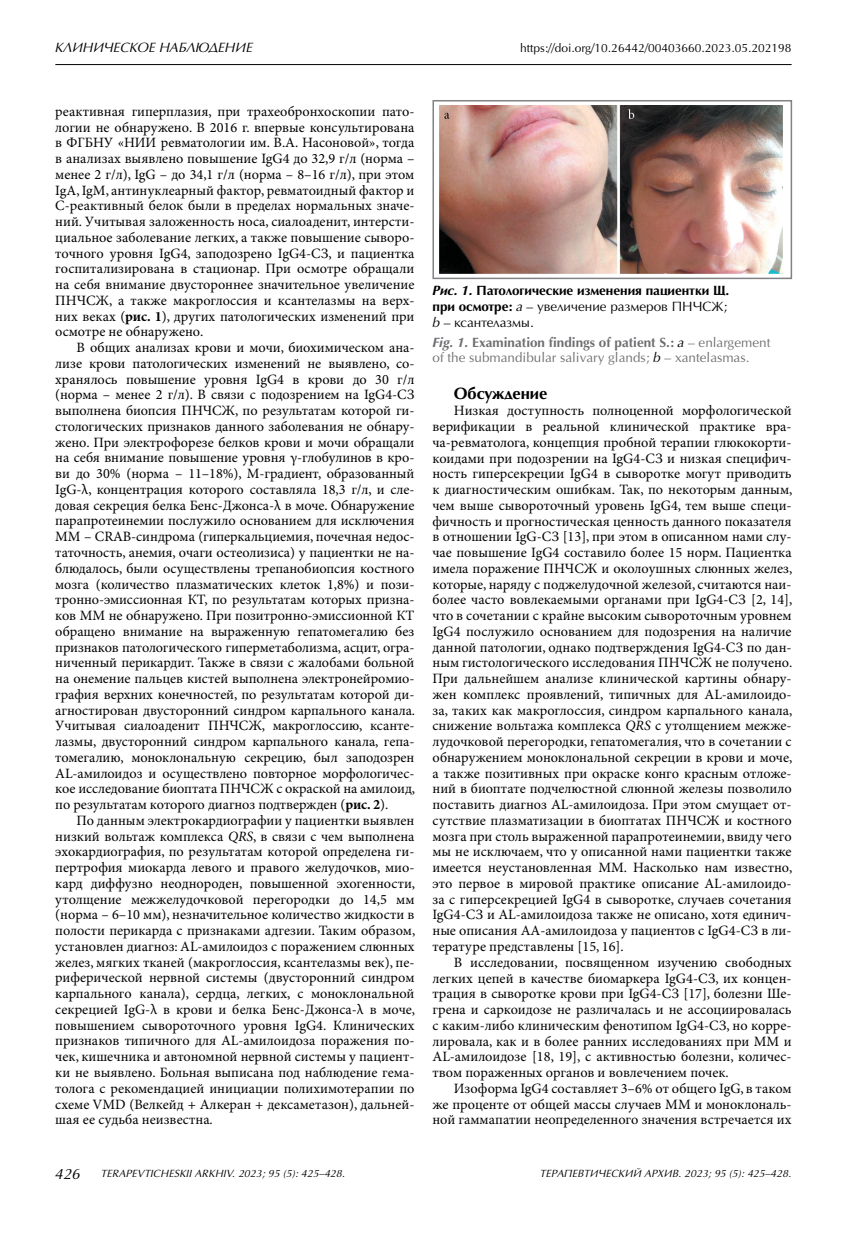
<style>
.page{position:relative;width:864px;height:1234px;background:#fff}
.page>*{position:absolute;margin:0;border:0;box-sizing:border-box;transform-origin:0 0}
.t1{font:700 16.5px "AG Opus HRC";color:#000}
.t2{font:italic 15px "AG Opus HRC";color:#000}
.t3{font:14.25px/15.8px "Minion Pro";letter-spacing:-.005em;color:#000;text-align:justify}
.t4{font:13.5px/15.8px "AG Opus HRC";color:#6d6e71}
.t5{font:700 13.5px/15.8px "AG Opus HRC";color:#000}
.t6{font:italic 13.5px "AG Opus HRC";color:#000}
.t7{font:12px "AG Opus HRC";color:#000}
.t8{font:italic 10.5px "AG Opus HRC";letter-spacing:.01em;color:#000}
.s1{font-weight:700}
.s2{font-style:italic}
.s3{font-weight:400;font-style:italic}
.s4{font-weight:400}
.s5{font-weight:700;font-style:italic}
.s6{font-style:italic;color:#000}
</style>
<div class="page">
<hr style="left:55px;top:64px;width:736px;height:1px;background:#000">
<img style="left:439px;top:106px;width:343px;height:167px">
<div style="left:432px;top:100px;width:359px;height:179px;border:2px solid #808285"></div>
<p class="t6" style="left:55px;top:40px;width:19px">Клиническое</p>
<p class="t6" style="left:159px;top:40px;width:38px">на блюдение</p>
<p class="t7" style="left:520px;top:41px;width:273px">https://doi.org/10.26442/00403660.2023.05.202198</p>
<p class="t3" style="left:55px;top:104px;width:360px">реактивная гиперплазия, при трахеобронхоскопии пато&shy;логии не обнаружено. В 2016 г. впервые консультирована в ФГБНУ «НИИ ревматологии им. В.А. Насоновой», тогда в анализах выявлено повышение IgG4 до 32,9 г/л (норма – менее 2 г/л), IgG – до 34,1 г/л (норма – 8–16 г/л), при этом IgA, IgM, антинуклеарный фактор, ревматоидный фактор и С-реактивный белок были в пределах нормальных значе&shy;ний. Учитывая заложенность носа, сиалоаденит, интерсти&shy;циальное заболевание легких, а также повышение сыворо&shy;точного уровня IgG4, заподозрено IgG4-СЗ, и пациентка госпитализирована в стационар. При осмотре обращали на себя внимание двустороннее значительное увеличение ПНЧСЖ, а также макроглоссия и ксантелазмы на верх&shy;них веках (<span class="s1">рис. 1</span>), других патологических изменений при осмотре не обнаружено.</p>
<p class="t3" style="left:55px;top:340px;width:361px;text-align:left;text-indent:21px">В общих анализах крови и мочи, биохимическом ана&shy;лизе крови патологических изменений не выявлено, со&shy;хранялось повышение уровня IgG4 в крови до 30 г/л (норма – менее 2 г/л). В связи с подозрением на IgG4-СЗ выполнена биопсия ПНЧСЖ, по результатам которой ги&shy;стологических признаков данного заболевания не обнару&shy;жено. При электрофорезе белков крови и мочи обращали на себя внимание повышение уровня γ-глобулинов в кро&shy;ви до 30% (норма – 11–18%), М-градиент, образованный IgG-λ, концентрация которого составляла 18,3 г/л, и сле&shy;довая секреция белка Бенс-Джонса-λ в моче. Обнаружение парапротеинемии послужило основанием для исключения ММ – CRAB-синдрома (гиперкальциемия, почечная недос&shy;таточность, анемия, очаги остеолизиса) у пациентки не на&shy;блюдалось, были осуществлены трепанобиопсия костного мозга (количество плазматических клеток 1,8%) и пози&shy;тронно-эмиссионная КТ, по результатам которых призна&shy;ков ММ не обнаружено. При позитронно-эмиссионной КТ обращено внимание на выраженную гепатомегалию без признаков патологического гиперметаболизма, асцит, огра&shy;ниченный перикардит. Также в связи с жалобами больной на онемение пальцев кистей выполнена электронейромио&shy;графия верхних конечностей, по результатам которой ди&shy;агностирован двусторонний синдром карпального канала.<br>Учитывая сиалоаденит ПНЧСЖ, макроглоссию, ксанте&shy;лазмы, двусторонний синдром карпального канала, гепа&shy;томегалию, моноклональную секрецию, был заподозрен AL-амилоидоз и осуществлено повторное морфологичес&shy;кое исследование биоптата ПНЧСЖ с окраской на амилоид, по результатам которого диагноз подтвержден (<span class="s1">рис. 2</span>).</p>
<p class="t3" style="left:55px;top:812px;width:361px;text-indent:21px">По данным электрокардиографии у пациентки выявлен низкий вольтаж комплекса <span class="s2">QRS</span>, в связи с чем выполнена эхокардиография, по результатам которой определена ги&shy;пертрофия миокарда левого и правого желудочков, мио&shy;кард диффузно неоднороден, повышенной эхогенности, утолщение межжелудочковой перегородки до 14,5 мм (норма – 6–10 мм), незначительное количество жидкости в полости перикарда c признаками адгезии. Таким образом, установлен диагноз: AL-амилоидоз с поражением слюнных желез, мягких тканей (макроглоссия, ксантелазмы век), пе&shy;риферической нервной системы (двусторонний синдром карпального канала), сердца, легких, с моноклональной секрецией IgG-λ в крови и белка Бенс-Джонса-λ в моче, повышением сывороточного уровня IgG4. Клинических признаков типичного для AL-амилоидоза поражения по&shy;чек, кишечника и автономной нервной системы у пациент&shy;ки не выявлено. Больная выписана под наблюдение гема&shy;толога с рекомендацией инициации полихимотерапии по схеме VMD (Велкейд + Алкеран + дексаметазон), дальней&shy;шая ее судьба неизвестна.</p>
<p class="t5" style="left:432px;top:282px;width:298px"><span class="s2">Рис. 1.</span> Патологические изменения пациентки Щ. при осмотре: <span class="s3">a</span> <span class="s4">– увеличение размеров ПНЧСЖ; </span><span class="s3">b</span> <span class="s4">– ксантелазмы.</span></p>
<p class="t4" style="left:432px;top:334px;width:339px"><span class="s5">Fig. 1.</span> <span class="s1">Examination findings of patient S.:</span> <span class="s6">a</span> – enlargement of the submandibular salivary glands; <span class="s6">b</span> – xantelasmas.</p>
<p class="t1" style="left:453px;top:384px;width:95px">Обсуждение</p>
<p class="t3" style="left:432px;top:403px;width:361px;text-indent:21px">Низкая доступность полноценной морфологической верификации в реальной клинической практике вра&shy;ча-ревматолога, концепция пробной терапии глюкокорти&shy;коидами при подозрении на IgG4-СЗ и низкая специфич&shy;ность гиперсекреции IgG4 в сыворотке могут приводить к диагностическим ошибкам. Так, по некоторым данным, чем выше сывороточный уровень IgG4, тем выше специ&shy;фичность и прогностическая ценность данного показателя в отношении IgG-СЗ [13], при этом в описанном нами слу&shy;чае повышение IgG4 составило более 15 норм. Пациентка имела поражение ПНЧСЖ и околоушных слюнных желез, которые, наряду с поджелудочной железой, считаются наи&shy;более часто вовлекаемыми органами при IgG4-СЗ [2, 14], что в сочетании с крайне высоким сывороточным уровнем IgG4 послужило основанием для подозрения на наличие данной патологии, однако подтверждения IgG4-СЗ по дан&shy;ным гистологического исследования ПНЧСЖ не получено.<br>При дальнейшем анализе клинической картины обнару&shy;жен комплекс проявлений, типичных для AL-амилоидо&shy;за, таких как макроглоссия, синдром карпального канала, снижение вольтажа комплекса <span class="s2">QRS</span> с утолщением межже&shy;лудочковой перегородки, гепатомегалия, что в сочетании с обнаружением моноклональной секреции в крови и моче, а также позитивных при окраске конго красным отложе&shy;ний в биоптате подчелюстной слюнной железы позволило поставить диагноз AL-амилоидоза. При этом смущает от&shy;сутствие плазматизации в биоптатах ПНЧСЖ и костного мозга при столь выраженной парапротеинемии, ввиду чего мы не исключаем, что у описанной нами пациентки также имеется неустановленная ММ. Насколько нам известно, это первое в мировой практике описание AL-амилоидо&shy;за с гиперсекрецией IgG4 в сыворотке, случаев сочетания IgG4‑СЗ и AL-амилоидоза также не описано, хотя единич&shy;ные описания АА-амилоидоза у пациентов с IgG4-СЗ в ли&shy;тературе представлены [15, 16].</p>
<p class="t3" style="left:432px;top:954px;width:360px;text-indent:21px">В исследовании, посвященном изучению свободных легких цепей в качестве биомаркера IgG4-СЗ, их концен&shy;трация в сыворотке крови при IgG4-СЗ [17], болезни Ше&shy;грена и саркоидозе не различалась и не ассоциировалась с каким-либо клиническим фенотипом IgG4-СЗ, но корре&shy;лировала, как и в более ранних исследованиях при ММ и AL-амилоидозе [18, 19], с активностью болезни, количес&shy;твом пораженных органов и вовлечением почек.</p>
<p class="t3" style="left:432px;top:1080px;width:360px;text-indent:21px">Изоформа IgG4 составляет 3–6% от общего IgG, в таком же проценте от общей массы случаев ММ и моноклональ&shy;ной гаммапатии неопределенного значения встречается их</p>
<p class="t2" style="left:55px;top:1164px;width:27px">426</p>
<p class="t8" style="left:101px;top:1167px;width:245px">TERAPEVTICHESKII ARKHIV. 2023; 95 (5): 425–428.</p>
<p class="t8" style="left:540px;top:1167px;width:253px">ТЕРАПЕВТИЧЕСКИЙ АРХИВ. 2023; 95 (5): 425–428.</p>
</div>
